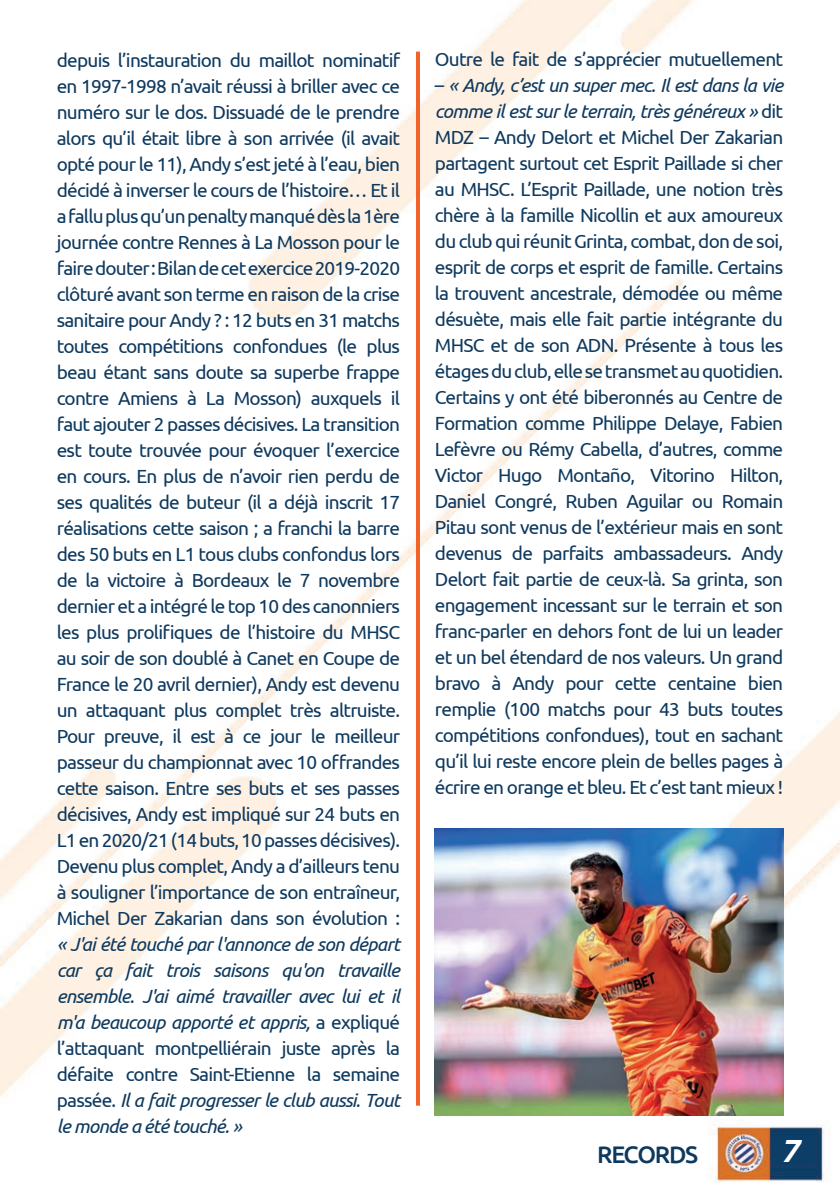
<style>
.page{position:relative;width:840px;height:1191px;background:#fff}
.page>*{position:absolute;margin:0;border:0;box-sizing:border-box;transform-origin:0 0}
.t1{font:italic 700 32px "Hemi Head Rg";color:#fff}
.t2{font:500 24px "Ubuntu";letter-spacing:-.055em;color:#0e395e}
.t3{font:19px/26px "Ubuntu";letter-spacing:-.04em;color:#0e395e;text-align:justify}
.t4{font:italic 19px/26px "Ubuntu";letter-spacing:-.04em;color:#0e395e;text-align:justify}
.s1{font-style:normal}
.s2{font-style:italic}
</style>
<div class="page">
<img style="left:0;top:0;width:839px;height:1182px">
<hr style="left:416px;top:52px;width:4px;height:1053px;background:#f2622b">
<img style="left:434px;top:828px;width:348px;height:287px">
<p class="t3" style="left:57px;top:47px;width:345px">depuis l’instauration du maillot nominatif en 1997-1998 n’avait réussi à briller avec ce numéro sur le dos. Dissuadé de le prendre alors qu’il était libre à son arrivée (il avait opté pour le 11), Andy s’est jeté à l’eau, bien décidé à inverser le cours de l’histoire… Et il a fallu plus qu’un penalty manqué dès la 1ère journée contre Rennes à La Mosson pour le faire douter : Bilan de cet exercice 2019-2020 clôturé avant son terme en raison de la crise sanitaire pour Andy ? : 12 buts en 31 matchs toutes compétitions confondues (le plus beau étant sans doute sa superbe frappe contre Amiens à La Mosson) auxquels il faut ajouter 2 passes décisives. La transition est toute trouvée pour évoquer l’exercice en cours. En plus de n’avoir rien perdu de ses qualités de buteur (il a déjà inscrit 17 réalisations cette saison ; a franchi la barre des 50 buts en L1 tous clubs confondus lors de la victoire à Bordeaux le 7 novembre dernier et a intégré le top 10 des canonniers les plus prolifiques de l’histoire du MHSC au soir de son doublé à Canet en Coupe de France le 20 avril dernier), Andy est devenu un attaquant plus complet très altruiste.<br>Pour preuve, il est à ce jour le meilleur passeur du championnat avec 10 offrandes cette saison. Entre ses buts et ses passes décisives, Andy est impliqué sur 24 buts en L1 en 2020/21 (14 buts, 10 passes décisives).<br>Devenu plus complet, Andy a d’ailleurs tenu à souligner l’importance de son entraîneur, Michel Der Zakarian dans son évolution :</p>
<p class="t4" style="left:57px;top:931px;width:345px">« J'ai été touché par l'annonce de son départ car ça fait trois saisons qu'on travaille ensemble. J'ai aimé travailler avec lui et il m'a beaucoup apporté et appris, <span class="s1">a expliqué l’attaquant montpelliérain juste après la défaite contre Saint-Etienne la semaine passée.</span> Il a fait progresser le club aussi. Tout le monde a été touché. »</p>
<p class="t3" style="left:434px;top:46px;width:349px">Outre le fait de s’apprécier mutuellement</p>
<p class="t3" style="left:434px;top:72px;width:350px">– <span class="s2">« Andy, c’est un super mec. Il est dans la vie comme il est sur le terrain, très généreux »</span> dit MDZ – Andy Delort et Michel Der Zakarian partagent surtout cet Esprit Paillade si cher au MHSC. L’Esprit Paillade, une notion très chère à la famille Nicollin et aux amoureux du club qui réunit Grinta, combat, don de soi, esprit de corps et esprit de famille. Certains la trouvent ancestrale, démodée ou même désuète, mais elle fait partie intégrante du MHSC et de son ADN. Présente à tous les étages du club, elle se transmet au quotidien.<br>Certains y ont été biberonnés au Centre de Formation comme Philippe Delaye, Fabien Lefèvre ou Rémy Cabella, d’autres, comme Victor Hugo Montaño, Vitorino Hilton, Daniel Congré, Ruben Aguilar ou Romain Pitau sont venus de l’extérieur mais en sont devenus de parfaits ambassadeurs. Andy Delort fait partie de ceux-là. Sa grinta, son engagement incessant sur le terrain et son franc-parler en dehors font de lui un leader et un bel étendard de nos valeurs. Un grand bravo à Andy pour cette centaine bien remplie (100 matchs pour 43 buts toutes compétitions confondues), tout en sachant qu’il lui reste encore plein de belles pages à écrire en orange et bleu. Et c’est tant mieux !</p>
<p class="t2" style="left:597px;top:1138px;width:102px">RECORDS</p>
<h1 class="t1" style="left:780px;top:1131px;width:19px">7</h1>
</div>
